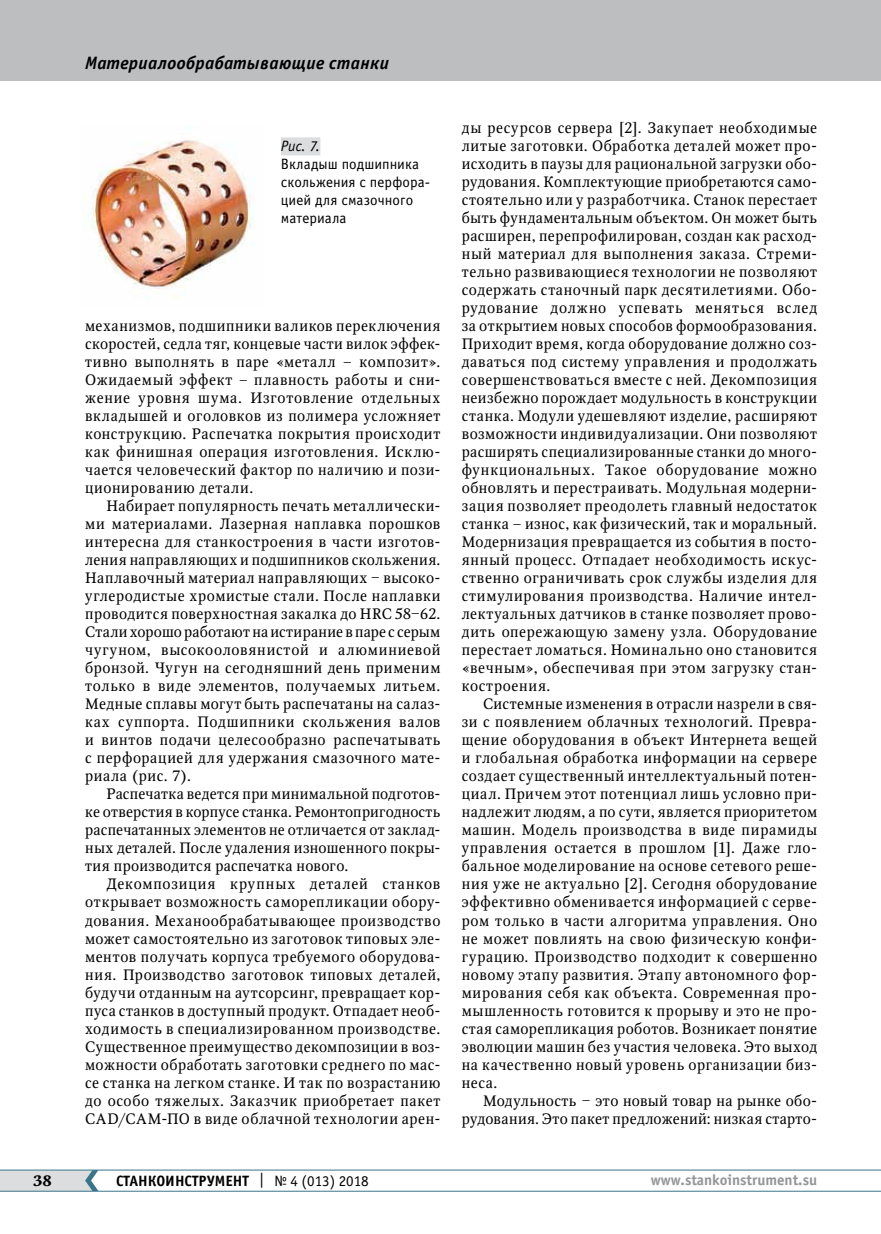
<style>
.page{position:relative;width:881px;height:1234px;background:#fff}
.page>*{position:absolute;margin:0;border:0;box-sizing:border-box;transform-origin:0 0}
.t1{font:italic 700 18px "Officina Sans C";letter-spacing:.015em;color:#000}
.t2{font:15px/18px "Octava";letter-spacing:.035em;color:#000;text-align:justify}
.t3{font:15px/18px "Officina Sans C";letter-spacing:.005em;color:#000}
.t4{font:700 15px "Officina Sans C";color:#000}
.t5{font:700 15px "Officina Sans C";color:#939598}
.t6{font:italic 15px "Officina Sans C";color:#000}
.t7{font:700 15px "Octava";color:#000}
.s1{font-weight:400}
</style>
<div class="page">
<hr style="left:0;top:1190px;width:880px;height:1px;background:#39748b">
<hr style="left:0;top:1169px;width:880px;height:1px;background:#39748b">
<svg style="left:0;top:1169px;width:98px;height:21px"></svg>
<div style="left:0;top:0;width:880px;height:81px;background:#bcbec0"></div>
<img style="left:83px;top:125px;width:171px;height:173px">
<div style="left:281px;top:137px;width:39px;height:18px;background:#dcddde"></div>
<p class="t1" style="left:85px;top:53px;width:305px">Материалообрабатывающие станки</p>
<p class="t6" style="left:281px;top:138px;width:41px">Рис. 7.</p>
<p class="t3" style="left:281px;top:155px;width:151px">Вкладыш подшипника скольжения с перфора&shy;цией для смазочного материала</p>
<p class="t2" style="left:85px;top:317px;width:357px">механизмов, подшипники валиков переключения скоростей, седла тяг, концевые части вилок эффек&shy;тивно выполнять в паре «металл – композит».<br>Ожидаемый эффект – плавность работы и сни&shy;жение уровня шума. Изготовление отдельных вкладышей и оголовков из полимера усложняет конструкцию. Распечатка покрытия происходит как финишная операция изготовления. Исклю&shy;чается человеческий фактор по наличию и пози&shy;ционированию детали.</p>
<p class="t2" style="left:85px;top:497px;width:357px;text-indent:21px">Набирает популярность печать металлически&shy;ми материалами. Лазерная наплавка порошков интересна для станкостроения в части изготов&shy;ления направляющих и подшипников скольжения.<br>Наплавочный материал направляющих ‒ высоко&shy;углеродистые хромистые стали. После наплавки проводится поверхностная закалка до HRC 58‒62.<br>Стали хорошо работают на истирание в паре с серым чугуном, высокооловянистой и алюминиевой бронзой. Чугун на сегодняшний день применим только в виде элементов, получаемых литьем.<br>Медные сплавы могут быть распечатаны на салаз&shy;ках суппорта. Подшипники скольжения валов и винтов подачи целесообразно распечатывать с перфорацией для удержания смазочного мате&shy;риала (рис. 7).</p>
<p class="t2" style="left:85px;top:785px;width:357px;text-indent:21px">Распечатка ведется при минимальной подготов&shy;ке отверстия в корпусе станка. Ремонтопригодность распечатанных элементов не отличается от заклад&shy;ных деталей. После удаления изношенного покры&shy;тия производится распечатка нового.</p>
<p class="t2" style="left:85px;top:875px;width:357px;text-indent:21px">Декомпозиция крупных деталей станков открывает возможность саморепликации обору&shy;дования. Механообрабатывающее производство может самостоятельно из заготовок типовых эле&shy;ментов получать корпуса требуемого оборудова&shy;ния. Производство заготовок типовых деталей, будучи отданным на аутсорсинг, превращает кор&shy;пуса станков в доступный продукт. Отпадает необ&shy;ходимость в специализированном производстве.<br>Существенное преимущество декомпозиции в воз&shy;можности обработать заготовки среднего по мас&shy;се станка на легком станке. И так по возрастанию до особо тяжелых. Заказчик приобретает пакет CAD/CAM-ПО в виде облачной технологии арен-</p>
<p class="t2" style="left:461px;top:119px;width:357px">ды ресурсов сервера [2]. Закупает необходимые литые заготовки. Обработка деталей может про&shy;исходить в паузы для рациональной загрузки обо&shy;рудования. Комплектующие приобретаются само&shy;стоятельно или у разработчика. Станок перестает быть фундаментальным объектом. Он может быть расширен, перепрофилирован, создан как расход&shy;ный материал для выполнения заказа. Стреми&shy;тельно развивающиеся технологии не позволяют содержать станочный парк десятилетиями. Обо&shy;рудование должно успевать меняться вслед за открытием новых способов формообразования.<br>Приходит время, когда оборудование должно соз&shy;даваться под систему управления и продолжать совершенствоваться вместе с ней. Декомпозиция неизбежно порождает модульность в конструкции станка. Модули удешевляют изделие, расширяют возможности индивидуализации. Они позволяют расширять специализированные станки до много&shy;функциональных. Такое оборудование можно обновлять и перестраивать. Модульная модерни&shy;зация позволяет преодолеть главный недостаток станка – износ, как физический, так и моральный.<br>Модернизация превращается из события в посто&shy;янный процесс. Отпадает необходимость искус&shy;ственно ограничивать срок службы изделия для стимулирования производства. Наличие интел&shy;лектуальных датчиков в станке позволяет прово&shy;дить опережающую замену узла. Оборудование перестает ломаться. Номинально оно становится «вечным», обеспечивая при этом загрузку стан&shy;костроения.</p>
<p class="t2" style="left:461px;top:695px;width:357px;text-indent:21px">Системные изменения в отрасли назрели в свя&shy;зи с появлением облачных технологий. Превра&shy;щение оборудования в объект Интернета вещей и глобальная обработка информации на сервере создает существенный интеллектуальный потен&shy;циал. Причем этот потенциал лишь условно при&shy;надлежит людям, а по сути, является приоритетом машин. Модель производства в виде пирамиды управления остается в прошлом [1]. Даже гло&shy;бальное моделирование на основе сетевого реше&shy;ния уже не актуально [2]. Сегодня оборудование эффективно обменивается информацией с серве&shy;ром только в части алгоритма управления. Оно не может повлиять на свою физическую конфи&shy;гурацию. Производство подходит к совершенно новому этапу развития. Этапу автономного фор&shy;мирования себя как объекта. Современная про&shy;мышленность готовится к прорыву и это не про&shy;стая саморепликация роботов. Возникает понятие эволюции машин без участия человека. Это выход на качественно новый уровень организации биз&shy;неса.</p>
<p class="t2" style="left:461px;top:1091px;width:357px;text-align:right">Модульность ‒ это новый товар на рынке обо&shy;рудования. Это пакет предложений: низкая старто-</p>
<p class="t7" style="left:33px;top:1170px;width:20px">38</p>
<p class="t4" style="left:116px;top:1171px;width:254px">СТАНКОИНСТРУМЕНТ <span class="s1">| № 4 (013) 2018</span></p>
<p class="t5" style="left:650px;top:1171px;width:168px">www.stankoinstrument.su</p>
</div>
